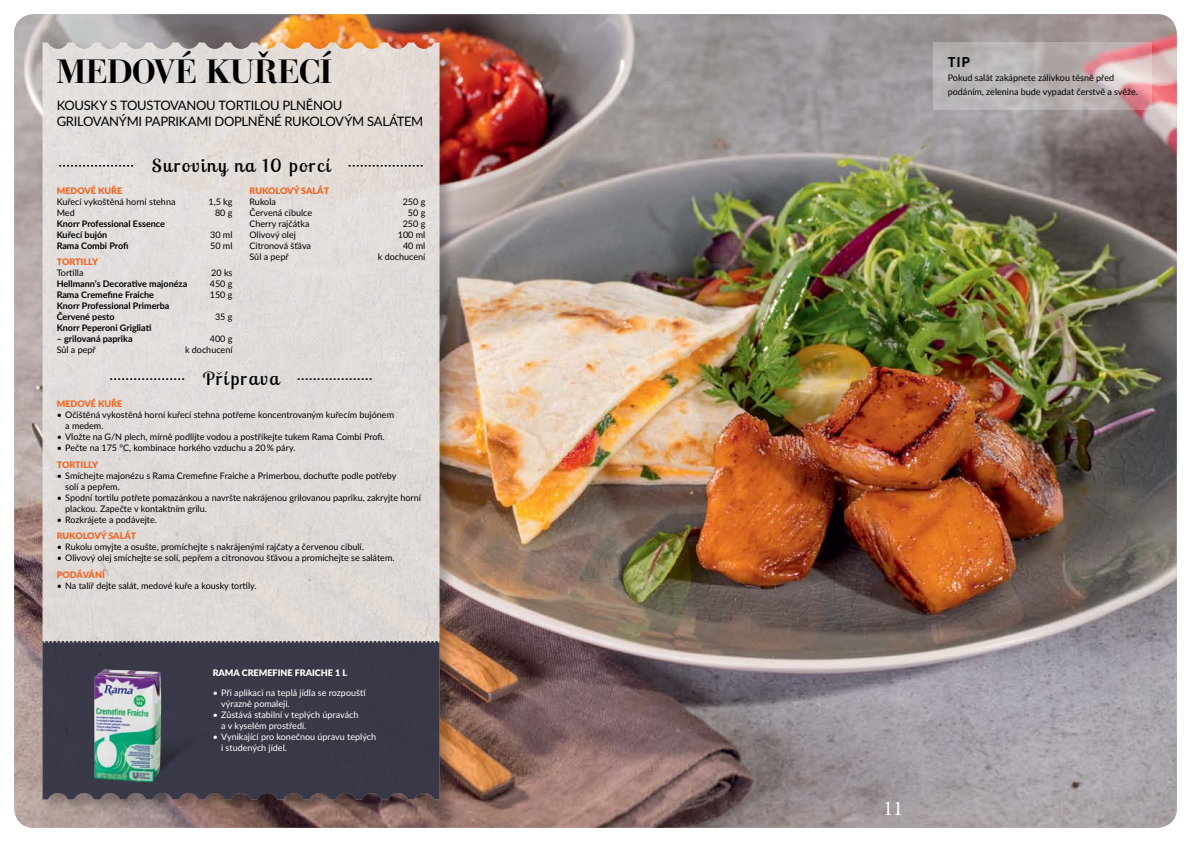
<style>
.page{position:relative;width:1191px;height:842px;background:#fff}
.page>*{position:absolute;margin:0;border:0;box-sizing:border-box;transform-origin:0 0}
.t1{font:700 35px "Bauer Bodni EU";letter-spacing:.005em;color:#000}
.t2{font:21px "Minion Pro";color:#fff}
.t3{font:18px "Lobster Two";letter-spacing:.08em;color:#000;scale:1.1 1}
.t4{font:700 14px "DINCE";color:#000}
.t5{font:13px "Lato";letter-spacing:-.025em;color:#000}
.t6{font:9px/11px "Lato";color:#000}
.t7{font:700 9px/11px "Lato";color:#000}
.t8{font:9px/11px "Lato";color:#fff}
.t9{font:900 9px "Lato";color:#f26522}
.t10{font:900 9px "Lato";color:#fff}
</style>
<div class="page">
<img style="left:14px;top:14px;width:1162px;height:814px">
<div style="left:40px;top:40px;width:416px;height:776px;background:#000;opacity:.3"></div>
<div style="left:43px;top:43px;width:396px;height:598px;background:#e1dcd9"></div>
<div style="left:43px;top:642px;width:396px;height:157px;background:#393a4e"></div>
<svg style="left:43px;top:641px;width:396px;height:2px"></svg>
<div style="left:93px;top:734px;width:108px;height:46px;background:#393848"></div>
<svg style="left:161px;top:735px;width:45px;height:35px"></svg>
<img style="left:94px;top:669px;width:67px;height:113px">
<svg style="left:933px;top:43px;width:219px;height:67px;background:#c0b0b2"></svg>
<svg style="left:59px;top:165px;width:74px;height:2px"></svg>
<svg style="left:349px;top:165px;width:74px;height:2px"></svg>
<svg style="left:110px;top:378px;width:74px;height:2px"></svg>
<svg style="left:297px;top:378px;width:75px;height:2px"></svg>
<h1 class="t1" style="left:57px;top:50px;width:277px">MEDOVÉ KUŘECÍ</h1>
<h3 class="t5" style="left:57px;top:96px;width:10px">kousk</h3>
<h3 class="t5" style="left:99px;top:96px;width:153px">y s TOUSTOVANOU to rtilou</h3>
<h3 class="t5" style="left:283px;top:96px;width:41px">plněnou</h3>
<h3 class="t5" style="left:57px;top:112px;width:26px">grilovan</h3>
<h3 class="t5" style="left:119px;top:112px;width:65px">ými paprikami</h3>
<h3 class="t5" style="left:214px;top:112px;width:10px">dopln</h3>
<h3 class="t5" style="left:258px;top:112px;width:45px">ěn é rukolov</h3>
<h3 class="t5" style="left:344px;top:112px;width:62px">ým salátem</h3>
<h3 class="t3" style="left:152px;top:154px;width:164px">Suroviny na 10 porcí</h3>
<p class="t9" style="left:57px;top:184px;width:67px">MEDOVÉ KUŘE</p>
<p class="t6" style="left:57px;top:195px;width:120px">Kuřecí vykoštěná horní stehna</p>
<p class="t6" style="left:208px;top:195px;width:26px">1,5 kg</p>
<p class="t6" style="left:57px;top:206px;width:20px">Med</p>
<p class="t6" style="left:215px;top:206px;width:19px">80g</p>
<p class="t7" style="left:57px;top:217px;width:110px">Knorr Professional Essence<br>Kuřecí bujón</p>
<p class="t6" style="left:210px;top:228px;width:24px">30 ml</p>
<p class="t7" style="left:57px;top:239px;width:73px">Rama Combi Profi</p>
<p class="t6" style="left:210px;top:239px;width:24px">50 ml</p>
<p class="t9" style="left:57px;top:255px;width:43px">TORTILLY</p>
<p class="t6" style="left:57px;top:267px;width:28px">Tortilla</p>
<p class="t6" style="left:211px;top:267px;width:23px">20 ks</p>
<p class="t7" style="left:57px;top:278px;width:132px">Hellmann’s Decorative majonéza</p>
<p class="t6" style="left:210px;top:278px;width:24px">450 g</p>
<p class="t7" style="left:57px;top:289px;width:99px">Rama Cremefine Fraiche</p>
<p class="t6" style="left:210px;top:289px;width:24px">150 g</p>
<p class="t7" style="left:57px;top:300px;width:114px">Knorr Professional Primerba<br>Červené pesto</p>
<p class="t6" style="left:215px;top:311px;width:19px">35 g</p>
<p class="t7" style="left:57px;top:322px;width:96px">Knorr Peperoni Grigliati</p>
<p class="t7" style="left:57px;top:333px;width:77px">– grilovaná paprika</p>
<p class="t6" style="left:210px;top:333px;width:24px">400 g</p>
<p class="t6" style="left:57px;top:344px;width:41px">Sůl a pepř</p>
<p class="t6" style="left:185px;top:344px;width:49px">k dochucení</p>
<p class="t9" style="left:249px;top:183px;width:81px">RUKOLOVÝ SALÁT</p>
<p class="t6" style="left:249px;top:195px;width:28px">Rukola</p>
<p class="t6" style="left:403px;top:195px;width:24px">250 g</p>
<p class="t6" style="left:249px;top:206px;width:64px">Červená cibulce</p>
<p class="t6" style="left:408px;top:206px;width:19px">50g</p>
<p class="t6" style="left:249px;top:217px;width:61px">Cherry rajčátka</p>
<p class="t6" style="left:403px;top:217px;width:24px">250 g</p>
<p class="t6" style="left:249px;top:228px;width:48px">Olivový olej</p>
<p class="t6" style="left:398px;top:228px;width:29px">100 ml</p>
<p class="t6" style="left:249px;top:239px;width:63px">Citronová šťáva</p>
<p class="t6" style="left:403px;top:239px;width:24px">40 ml</p>
<p class="t6" style="left:249px;top:250px;width:41px">Sůl a pepř</p>
<p class="t6" style="left:378px;top:250px;width:49px">k dochucení</p>
<h3 class="t3" style="left:203px;top:367px;width:71px">Pˇríprava</h3>
<p class="t9" style="left:57px;top:397px;width:67px">MEDOVÉ KUŘE</p>
<p class="t6" style="left:65px;top:409px;width:330px;text-indent:-9px">• Očištěná vykostěná horní kuřecí stehna potřeme koncentrovaným kuřecím bujónem a medem.</p>
<p class="t6" style="left:57px;top:431px;width:329px">• Vložte na G/N plech, mírně podlijte vodou a postříkejte tukem Rama Combi Profi.</p>
<p class="t6" style="left:57px;top:442px;width:240px">• Pečte na 175 °C, kombinace horkého vzduchu a 20 % páry.</p>
<p class="t9" style="left:57px;top:457px;width:43px">TORTILLY</p>
<p class="t6" style="left:65px;top:469px;width:333px;text-indent:-9px">• Smíchejte majonézu s Rama Cremefine Fraiche a Primerbou, dochuťte podle potřeby solí a pepřem.</p>
<p class="t6" style="left:65px;top:491px;width:357px;text-indent:-9px">• Spodní tortilu potřete pomazánkou a navršte nakrájenou grilovanou papriku, zakryjte horní plackou. Zapečte v kontaktním grilu.</p>
<p class="t6" style="left:57px;top:513px;width:102px">• Rozkrájete a podávejte.</p>
<p class="t9" style="left:57px;top:529px;width:81px">RUKOLOVÝ SALÁT</p>
<p class="t6" style="left:57px;top:541px;width:309px">• Rukolu omyjte a osušte, promíchejte s nakrájenými rajčaty a červenou cibulí.</p>
<p class="t6" style="left:57px;top:552px;width:339px">• Olivový olej smíchejte se solí, pepřem a citronovou šťávou a promíchejte se salátem.</p>
<p class="t9" style="left:57px;top:568px;width:50px">PODÁVÁNÍ</p>
<p class="t6" style="left:57px;top:580px;width:201px">• Na talíř dejte salát, medové kuře a kousky tortily.</p>
<p class="t10" style="left:213px;top:666px;width:136px">RAMA CREMEFINE FRAICHE 1 L</p>
<p class="t8" style="left:221px;top:687px;width:146px;text-indent:-9px">• Při aplikaci na teplá jídla se rozpouští výrazně pomaleji.</p>
<p class="t8" style="left:221px;top:709px;width:139px;text-indent:-9px">• Zůstává stabilní v teplých úpravách a v kyselém prostředí.</p>
<p class="t8" style="left:221px;top:731px;width:156px;text-indent:-9px">• Vynikající pro konečnou úpravu teplých i studených jídel.</p>
<h3 class="t4" style="left:947px;top:53px;width:24px">TIP</h3>
<p class="t6" style="left:947px;top:71px;width:192px;line-height:14px">Pokud salát zakápnete zálivkou těsně před podáním, zelenina bude vypadat čerstvě a svěže.</p>
<h2 class="t2" style="left:883px;top:794px;width:22px">11</h2>
</div>
